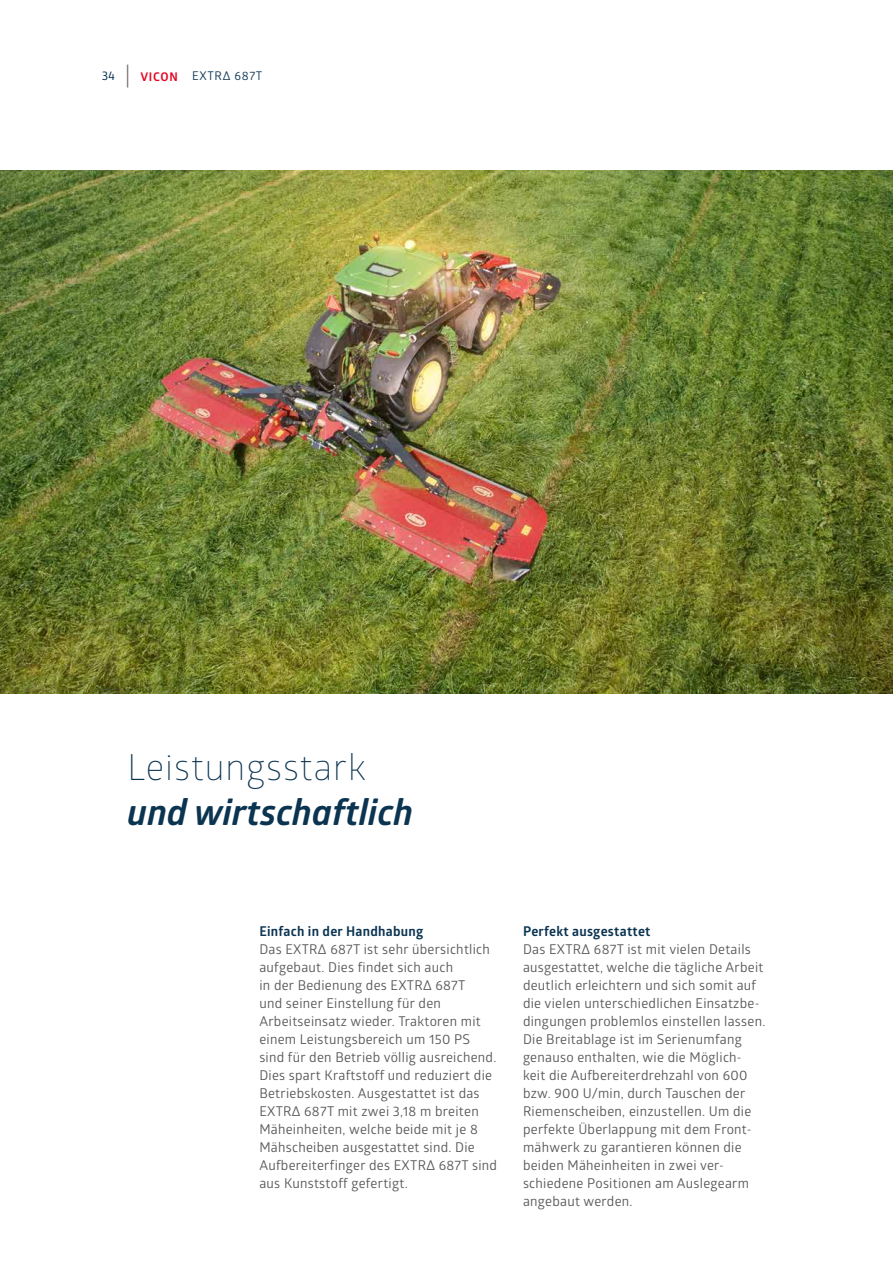
<style>
.page{position:relative;width:893px;height:1263px;background:#fff}
.page>*{position:absolute;margin:0;border:0;box-sizing:border-box;transform-origin:0 0}
.t1{font:italic 700 36px "Glober";color:#0b3451}
.t2{font:300 36px "Glober";letter-spacing:.03em;color:#0b3451}
.t3{font:13.5px/18px "Glober";letter-spacing:.02em;color:#575756}
.t4{font:700 13.5px "Glober";letter-spacing:.02em;color:#0b3451}
.t5{font:12px "Glober";letter-spacing:.055em;color:#0b3451}
.t6{font:700 12px "Glober";letter-spacing:.06em;color:#e40421}
.t7{font:12px "Ruda";color:#0b3451}
</style>
<div class="page">
<img style="left:0;top:170px;width:893px;height:523px">
<svg style="left:127px;top:65px;width:1px;height:23px"></svg>
<p class="t7" style="left:102px;top:70px;width:14px">34</p>
<p class="t6" style="left:140px;top:68px;width:39px">VICON</p>
<p class="t5" style="left:192px;top:68px;width:72px">EXTR∆ 687T</p>
<h1 class="t2" style="left:128px;top:742px;width:240px">Leistungsstark</h1>
<h1 class="t1" style="left:128px;top:787px;width:287px">und wirtschaftlich</h1>
<p class="t4" style="left:259px;top:922px;width:166px">Einfach in der Handhabung</p>
<p class="t3" style="left:259px;top:940px;width:239px">Das EXTRΔ 687T ist sehr übersichtlich aufgebaut. Dies findet sich auch<br>in der Bedienung des EXTRΔ 687T<br>und seiner Einstellung für den Arbeitseinsatz wieder. Traktoren mit einem Leistungsbereich um 150 PS sind für den Betrieb völlig ausreichend.<br>Dies spart Kraftstoff und reduziert die Betriebskosten. Ausgestattet ist das EXTRΔ 687T mit zwei 3,18 m breiten Mäheinheiten, welche beide mit je 8<br>Mähscheiben ausgestattet sind. Die Aufbereiterfinger des EXTRΔ 687T sind aus Kunststoff gefertigt.</p>
<p class="t4" style="left:523px;top:922px;width:129px">Perfekt ausgestattet</p>
<p class="t3" style="left:523px;top:940px;width:244px">Das EXTRΔ 687T ist mit vielen Details ausgestattet, welche die tägliche Arbeit deutlich erleichtern und sich somit auf die vielen unterschiedlichen Einsatzbe&shy;dingungen problemlos einstellen lassen.<br>Die Breitablage ist im Serienumfang genauso enthalten, wie die Möglich&shy;keit die Aufbereiterdrehzahl von 600 bzw. 900 U/min, durch Tauschen der Riemenscheiben, einzustellen. Um die perfekte Überlappung mit dem Front&shy;mähwerk zu garantieren können die beiden Mäheinheiten in zwei ver&shy;schiedene Positionen am Auslegearm angebaut werden.</p>
</div>
